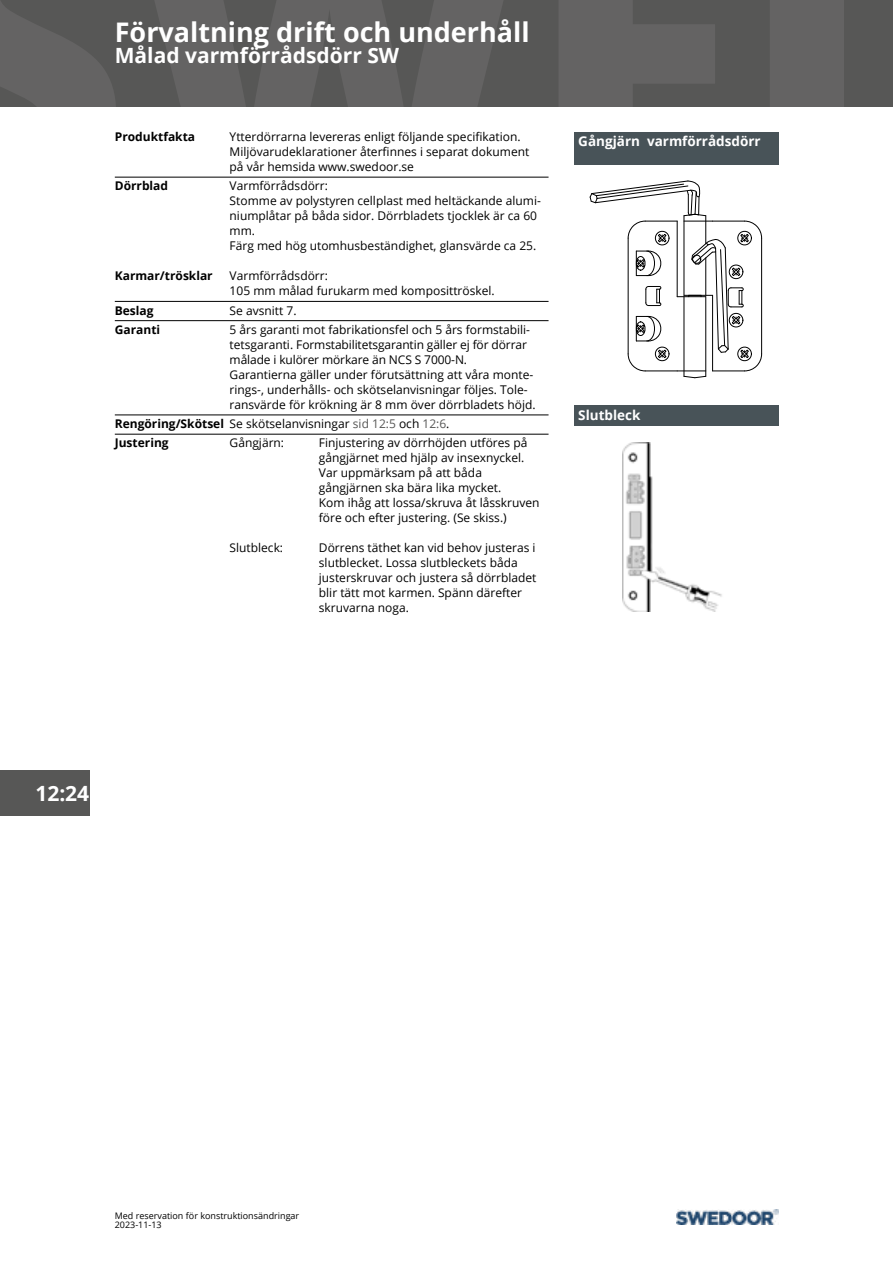
<style>
.page{position:relative;width:893px;height:1263px;background:#fff}
.page>*{position:absolute;margin:0;border:0;box-sizing:border-box;transform-origin:0 0}
.t1{font:700 27px "Open Sans";color:#fff}
.t2{font:700 21px "Open Sans";color:#fff}
.t3{font:700 13.5px "Open Sans";color:#fff}
.t4{font:12px/15px "Open Sans";color:#000}
.t5{font:700 12px/19.2px "Open Sans";color:#000}
.t6{font:9px/9px "Open Sans";color:#000}
.s1{font-weight:400}
.s2{font-weight:400;color:#575756}
</style>
<div class="page">
<div style="left:0;top:0;width:893px;height:106px;background:#575756"></div>
<svg style="left:0;top:1px;width:116px;height:105px"></svg>
<svg style="left:155px;top:0;width:348px;height:106px"></svg>
<svg style="left:559px;top:0;width:156px;height:106px"></svg>
<div style="left:770px;top:0;width:74px;height:106px;background:#646363"></div>
<div style="left:0;top:770px;width:89px;height:46px;background:#575756"></div>
<img style="left:676px;top:1209px;width:102px;height:16px">
<hr style="left:115px;top:177px;width:434px;height:1px;background:#000">
<hr style="left:115px;top:301px;width:434px;height:1px;background:#000">
<hr style="left:115px;top:320px;width:434px;height:1px;background:#000">
<hr style="left:115px;top:414px;width:434px;height:1px;background:#000">
<hr style="left:115px;top:434px;width:434px;height:1px;background:#000">
<div style="left:574px;top:132px;width:204px;height:32px;background:#485358"></div>
<hr style="left:585px;top:451px;width:182px;height:1px;background:#000">
<hr style="left:585px;top:444px;width:182px;height:1px;background:#000">
<hr style="left:784px;top:177px;width:1px;height:207px;background:#000">
<hr style="left:585px;top:457px;width:182px;height:1px;background:#000">
<hr style="left:585px;top:437px;width:182px;height:1px;background:#000">
<hr style="left:585px;top:475px;width:182px;height:1px;background:#000">
<svg style="left:589px;top:180px;width:174px;height:199px"></svg>
<div style="left:574px;top:405px;width:204px;height:21px;background:#485358"></div>
<img style="left:622px;top:443px;width:107px;height:169px">
<h1 class="t1" style="left:115px;top:13px;width:416px">Förvaltning drift och underhåll</h1>
<h2 class="t2" style="left:115px;top:40px;width:286px">Målad varmförrådsdörr SW</h2>
<p class="t5" style="left:115px;top:127px;width:82px">Produktfakta</p>
<p class="t4" style="left:230px;top:129px;width:301px">Ytterdörrarna levereras enligt följande specifikation.<br>Miljövarudeklarationer återfinnes i separat dokument på vår hemsida www.swedoor.se</p>
<p class="t5" style="left:115px;top:176px;width:55px">Dörrblad</p>
<p class="t4" style="left:230px;top:178px;width:313px">Varmförrådsdörr:<br>Stomme av polystyren cellplast med heltäckande alumi&shy;niumplåtar på båda sidor. Dörrbladets tjocklek är ca 60 mm.<br>Färg med hög utomhusbeständighet, glansvärde ca 25.</p>
<p class="t5" style="left:115px;top:266px;width:99px">Karmar/trösklar</p>
<p class="t4" style="left:230px;top:268px;width:267px">Varmförrådsdörr:<br>105 mm målad furukarm med komposittröskel.</p>
<p class="t5" style="left:115px;top:300px;width:40px">Beslag</p>
<p class="t4" style="left:230px;top:302px;width:68px">Se avsnitt 7.</p>
<p class="t5" style="left:115px;top:319px;width:47px">Garanti</p>
<p class="t4" style="left:230px;top:322px;width:307px">5 års garanti mot fabrikationsfel och 5 års formstabili&shy;tetsgaranti. Formstabilitetsgarantin gäller ej för dörrar målade i kulörer mörkare än NCS S 7000-N.<br>Garantierna gäller under förutsättning att våra monte&shy;rings-, underhålls- och skötselanvisningar följes. Tole&shy;ransvärde för krökning är 8 mm över dörrbladets höjd.</p>
<p class="t5" style="left:115px;top:414px;width:336px">Rengöring/Skötsel <span class="s1">Se skötselanvisningar</span> <span class="s2">sid 12:5</span> <span class="s1">och</span> <span class="s2">12:6</span><span class="s1">.<br></span>Justering</p>
<p class="t4" style="left:230px;top:435px;width:56px">Gångjärn:</p>
<p class="t4" style="left:319px;top:435px;width:222px">Finjustering av dörrhöjden utföres på gångjärnet med hjälp av insexnyckel.<br>Var uppmärksam på att båda gångjärnen ska bära lika mycket.<br>Kom ihåg att lossa/skruva åt låsskruven före och efter justering. (Se skiss.)</p>
<p class="t4" style="left:230px;top:540px;width:55px">Slutbleck:</p>
<p class="t4" style="left:319px;top:540px;width:219px">Dörrens täthet kan vid behov justeras i slutblecket. Lossa slutbleckets båda justerskruvar och justera så dörrbladet blir tätt mot karmen. Spänn därefter skruvarna noga.</p>
<p class="t3" style="left:578px;top:132px;width:184px">Gångjärn varmförrådsdörr</p>
<p class="t3" style="left:578px;top:405px;width:64px">Slutbleck</p>
<h2 class="t2" style="left:35px;top:778px;width:55px">12:24</h2>
<p class="t6" style="left:115px;top:1211px;width:186px">Med reservation för konstruktionsändringar<br>2023-11-13</p>
</div>
